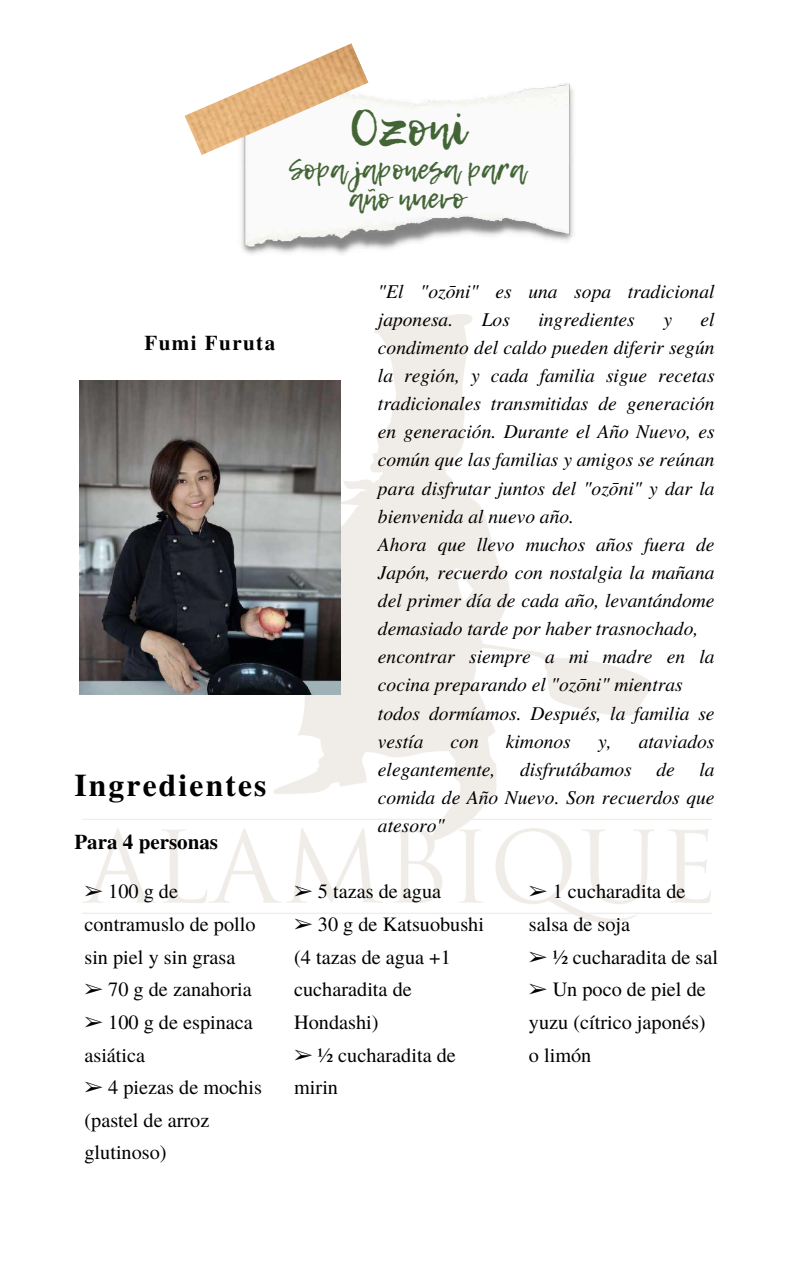
<style>
.page{position:relative;width:794px;height:1266px;background:#fff}
.page>*{position:absolute;margin:0;border:0;box-sizing:border-box;transform-origin:0 0}
.t1{font:48.75px "Lemon Tuesday";color:#436536}
.t2{font:700 31.5px "Te X Gyre Termes";letter-spacing:.07em;color:#000}
.t3{font:28.5px/29.8px "Lemon Tuesday";color:#436536;text-align:center}
.t4{font:700 21px "Te X Gyre Termes";color:#000}
.t5{font:700 21px "Te X Gyre Termes";letter-spacing:.07em;color:#000}
.t6{font:20.25px/32.6px "Te X Gyre Termes";color:#000}
.t7{font:italic 19.5px/28.1px "Te X Gyre Termes";color:#000}
.s1{font-family:"Free Serif"}
</style>
<div class="page">
<img style="left:79px;top:314px;width:633px;height:608px">
<img style="left:79px;top:380px;width:261px;height:314px">
<img style="left:241px;top:82px;width:333px;height:173px">
<img style="left:184px;top:44px;width:184px;height:111px">
<h1 class="t1" style="left:349px;top:92px;width:116px">Ozoni</h1>
<h3 class="t3" style="left:288px;top:153px;width:238px">Sopa japonesa para año nuevo</h3>
<p class="t5" style="left:144px;top:327px;width:132px">Fumi Furuta</p>
<h2 class="t2" style="left:74px;top:761px;width:193px">Ingredientes</h2>
<p class="t4" style="left:74px;top:825px;width:145px">Para 4 personas</p>
<p class="t6" style="left:84px;top:874px;width:172px"><span class="s1">➢</span> 100 g de contramuslo de pollo sin piel y sin grasa</p>
<p class="t6" style="left:84px;top:972px;width:169px"><span class="s1">➢</span> 70 g de zanahoria</p>
<p class="t6" style="left:84px;top:1004px;width:170px"><span class="s1">➢</span> 100 g de espinaca asiática</p>
<p class="t6" style="left:84px;top:1070px;width:179px"><span class="s1">➢</span> 4 piezas de mochis (pastel de arroz glutinoso)</p>
<p class="t7" style="left:378px;top:276px;width:338px">"El "ozōni" es una sopa tradicional japonesa.</p>
<p class="t7" style="left:378px;top:304px;width:338px;text-indent:322px">el condimento del caldo pueden diferir según la región, y cada familia sigue recetas tradicionales transmitidas de generación en generación. Durante el Año Nuevo, es común que las familias y amigos se reúnan para disfrutar juntos del "ozōni" y dar la bienvenida al nuevo año.<br>Ahora que llevo muchos años fuera de Japón, recuerdo con nostalgia la mañana del primer día de cada año, levantándome demasiado tarde por haber trasnochado, encontrar siempre a mi madre en la cocina preparando el "ozōni" mientras todos dormíamos. Después, la familia se vestía</p>
<p class="t7" style="left:481px;top:304px;width:30px">Los</p>
<p class="t7" style="left:538px;top:304px;width:98px">ingredientes</p>
<p class="t7" style="left:663px;top:304px;width:10px">y</p>
<p class="t7" style="left:450px;top:726px;width:30px">con</p>
<p class="t7" style="left:505px;top:726px;width:66px">kimonos</p>
<p class="t7" style="left:597px;top:726px;width:15px">y,</p>
<p class="t7" style="left:638px;top:726px;width:77px">ataviados</p>
<p class="t7" style="left:378px;top:754px;width:119px">elegantemente,</p>
<p class="t7" style="left:520px;top:754px;width:113px">disfrutábamos</p>
<p class="t7" style="left:656px;top:754px;width:20px">de</p>
<p class="t7" style="left:378px;top:754px;width:338px;text-align:justify;text-indent:321px">la comida de Año Nuevo. Son recuerdos que atesoro"</p>
<p class="t6" style="left:294px;top:874px;width:148px"><span class="s1">➢</span> 5 tazas de agua</p>
<p class="t6" style="left:294px;top:907px;width:191px"><span class="s1">➢</span> 30 g de Katsuobushi (4 tazas de agua +1 cucharadita de<br>Hondashi)</p>
<p class="t6" style="left:294px;top:1037px;width:163px"><span class="s1">➢</span> ½ cucharadita de mirin</p>
<p class="t6" style="left:528px;top:874px;width:158px"><span class="s1">➢</span> 1 cucharadita de salsa de soja</p>
<p class="t6" style="left:528px;top:939px;width:191px"><span class="s1">➢</span> ½ cucharadita de sal</p>
<p class="t6" style="left:528px;top:972px;width:178px;text-align:justify"><span class="s1">➢</span> Un poco de piel de yuzu (cítrico japonés) o limón</p>
</div>
